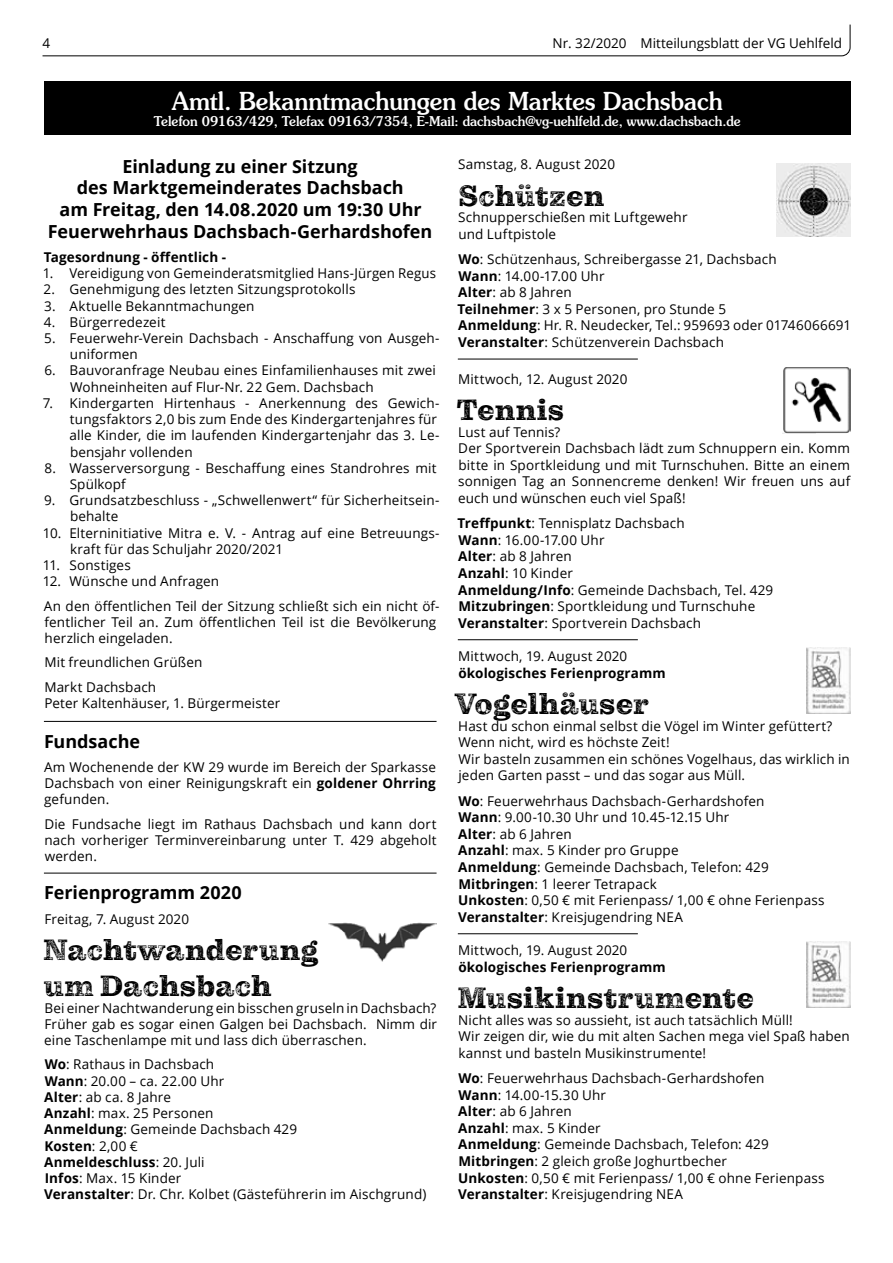
<style>
.page{position:relative;width:893px;height:1263px;background:#fff}
.page>*{position:absolute;margin:0;border:0;box-sizing:border-box;transform-origin:0 0}
.t1{font:30px/36px "Pulpo Rust 75";letter-spacing:-.005em;color:#000}
.t2{font:500 24.75px "Souvenir";color:#fff;scale:.95 1}
.t3{font:700 18px/21.6px "Open Sans";letter-spacing:-.005em;color:#000;text-align:center}
.t4{font:13.5px/16.6px "Open Sans";letter-spacing:.01em;color:#000}
.t5{font:500 13.5px "Souvenir";color:#fff;scale:.95 1}
.t6{font:700 13.5px "Open Sans";letter-spacing:.01em;color:#000}
.s1{font-weight:700}
</style>
<div class="page">
<svg style="left:42px;top:24px;width:809px;height:33px"></svg>
<div style="left:44px;top:81px;width:807px;height:53px;background:#000"></div>
<hr style="left:44px;top:721px;width:393px;height:1px;background:#000">
<hr style="left:44px;top:873px;width:393px;height:1px;background:#000">
<img style="left:328px;top:922px;width:109px;height:40px">
<hr style="left:458px;top:359px;width:180px;height:1px;background:#000">
<hr style="left:458px;top:639px;width:180px;height:1px;background:#000">
<hr style="left:458px;top:933px;width:180px;height:1px;background:#000">
<img style="left:776px;top:163px;width:74px;height:73px">
<img style="left:783px;top:367px;width:67px;height:66px">
<img style="left:806px;top:648px;width:44px;height:65px">
<img style="left:806px;top:942px;width:44px;height:65px">
<p class="t4" style="left:43px;top:34px;width:9px">4</p>
<p class="t4" style="left:552px;top:34px;width:291px">Nr. 32/2020 Mitteilungsblatt der VG Uehlfeld</p>
<h2 class="t2" style="left:172px;top:86px;width:581px">Amtl. Bekanntmachungen des Marktes Dachsbach</h2>
<p class="t5" style="left:154px;top:113px;width:619px">Telefon 09163/429, Telefax 09163/7354, E-Mail: dachsbach@vg-uehlfeld.de, www.dachsbach.de</p>
<h3 class="t3" style="left:48px;top:155px;width:386px">Einladung zu einer Sitzung<br>des Marktgemeinderates Dachsbach<br>am Freitag, den 14.08.2020 um 19:30 Uhr Feuerwehrhaus Dachsbach-Gerhardshofen</h3>
<p class="t6" style="left:44px;top:247px;width:184px">Tagesordnung - öffentlich -</p>
<p class="t4" style="left:43px;top:265px;width:395px">1. Vereidigung von Gemeinderatsmitglied Hans-Jürgen Regus</p>
<p class="t4" style="left:44px;top:281px;width:313px">2. Genehmigung des letzten Sitzungsprotokolls</p>
<p class="t4" style="left:44px;top:297px;width:212px">3. Aktuelle Bekanntmachungen</p>
<p class="t4" style="left:44px;top:313px;width:123px">4. Bürgerredezeit</p>
<p class="t4" style="left:70px;top:330px;width:371px;line-height:16.2px;text-indent:-26px">5. Feuerwehr-Verein Dachsbach - Anschaffung von Ausgeh&shy;uniformen</p>
<p class="t4" style="left:70px;top:362px;width:367px;line-height:16.2px;text-indent:-26px">6. Bauvoranfrage Neubau eines Einfamilienhauses mit zwei<br>Wohneinheiten auf Flur-Nr. 22 Gem. Dachsbach</p>
<p class="t4" style="left:70px;top:394px;width:371px;line-height:16.2px;text-indent:-27px">7. Kindergarten Hirtenhaus - Anerkennung des Gewich&shy;tungsfaktors 2,0 bis zum Ende des Kindergartenjahres für alle Kinder, die im laufenden Kindergartenjahr das 3. Le&shy;bensjahr vollenden</p>
<p class="t4" style="left:70px;top:459px;width:368px;line-height:16.2px;text-indent:-25px">8. Wasserversorgung - Beschaffung eines Standrohres mit<br>Spülkopf</p>
<p class="t4" style="left:70px;top:492px;width:371px;line-height:16.2px;text-indent:-26px">9. Grundsatzbeschluss - „Schwellenwert“ für Sicherheitsein&shy;behalte</p>
<p class="t4" style="left:70px;top:524px;width:371px;line-height:16.2px;text-indent:-27px">10. Elterninitiative Mitra e. V. - Antrag auf eine Betreuungs&shy;kraft für das Schuljahr 2020/2021</p>
<p class="t4" style="left:43px;top:556px;width:90px">11. Sonstiges</p>
<p class="t4" style="left:43px;top:569px;width:398px;line-height:24.3px">12. Wünsche und Anfragen<br>An den öffentlichen Teil der Sitzung schließt sich ein nicht öf-</p>
<p class="t4" style="left:44px;top:613px;width:393px;line-height:16.2px">fentlicher Teil an. Zum öffentlichen Teil ist die Bevölkerung herzlich eingeladen.</p>
<p class="t4" style="left:44px;top:650px;width:160px;line-height:24.3px">Mit freundlichen Grüßen<br>Markt Dachsbach</p>
<p class="t4" style="left:44px;top:694px;width:237px">Peter Kaltenhäuser, 1. Bürgermeister</p>
<h3 class="t3" style="left:44px;top:730px;width:97px">Fundsache</h3>
<p class="t4" style="left:44px;top:759px;width:393px;line-height:16.2px;text-align:justify">Am Wochenende der KW 29 wurde im Bereich der Sparkasse Dachsbach von einer Reinigungskraft ein <span class="s1">goldener Ohrring </span>gefunden.</p>
<p class="t4" style="left:44px;top:815px;width:394px;line-height:16.2px;text-align:justify">Die Fundsache liegt im Rathaus Dachsbach und kann dort nach vorheriger Terminvereinbarung unter T. 429 abgeholt werden.</p>
<h3 class="t3" style="left:44px;top:881px;width:199px">Ferienprogramm 2020</h3>
<p class="t4" style="left:44px;top:911px;width:146px">Freitag, 7. August 2020</p>
<h1 class="t1" style="left:43px;top:933px;width:277px">Nachtwanderung um Dachsbach</h1>
<p class="t4" style="left:44px;top:999px;width:394px;line-height:16.2px;text-align:justify">Bei einer Nachtwanderung ein bisschen gruseln in Dachsbach?<br>Früher gab es sogar einen Galgen bei Dachsbach. Nimm dir eine Taschenlampe mit und lass dich überraschen.</p>
<p class="t4" style="left:44px;top:1056px;width:384px;line-height:16.2px"><span class="s1">Wo</span>: Rathaus in Dachsbach<br><span class="s1">Wann</span>: 20.00 – ca. 22.00 Uhr<br><span class="s1">Alter</span>: ab ca. 8 Jahre<br><span class="s1">Anzahl</span>: max. 25 Personen<br><span class="s1">Anmeldung</span>: Gemeinde Dachsbach 429<br><span class="s1">Kosten</span>: 2,00 €<br><span class="s1">Anmeldeschluss</span>: 20. Juli<br><span class="s1">Infos</span>: Max. 15 Kinder<br><span class="s1">Veranstalter</span>: Dr. Chr. Kolbet (Gästeführerin im Aischgrund)</p>
<p class="t4" style="left:458px;top:156px;width:158px">Samstag, 8. August 2020</p>
<h1 class="t1" style="left:458px;top:178px;width:147px">Schützen</h1>
<p class="t4" style="left:458px;top:209px;width:231px">Schnupperschießen mit Luftgewehr und Luftpistole</p>
<p class="t4" style="left:458px;top:250px;width:395px"><span class="s1">Wo</span>: Schützenhaus, Schreibergasse 21, Dachsbach<br><span class="s1">Wann</span>: 14.00-17.00 Uhr<br><span class="s1">Alter</span>: ab 8 Jahren<br><span class="s1">Teilnehmer</span>: 3 x 5 Personen, pro Stunde 5<br><span class="s1">Anmeldung</span>: Hr. R. Neudecker, Tel.: 959693 oder 01746066691<br><span class="s1">Veranstalter</span>: Schützenverein Dachsbach</p>
<p class="t4" style="left:458px;top:370px;width:171px">Mittwoch, 12. August 2020</p>
<h1 class="t1" style="left:457px;top:392px;width:109px">Tennis</h1>
<p class="t4" style="left:458px;top:423px;width:394px">Lust auf Tennis?<br>Der Sportverein Dachsbach lädt zum Schnuppern ein. Komm bitte in Sportkleidung und mit Turnschuhen. Bitte an einem sonnigen Tag an Sonnencreme denken! Wir freuen uns auf euch und wünschen euch viel Spaß!</p>
<p class="t4" style="left:458px;top:514px;width:317px"><span class="s1">Treffpunkt</span>: Tennisplatz Dachsbach<br><span class="s1">Wann</span>: 16.00-17.00 Uhr<br><span class="s1">Alter</span>: ab 8 Jahren<br><span class="s1">Anzahl</span>: 10 Kinder<br><span class="s1">Anmeldung/Info</span>: Gemeinde Dachsbach, Tel. 429<br><span class="s1">Mitzubringen</span>: Sportkleidung und Turnschuhe<br><span class="s1">Veranstalter</span>: Sportverein Dachsbach</p>
<p class="t4" style="left:458px;top:647px;width:170px">Mittwoch, 19. August 2020</p>
<p class="t6" style="left:458px;top:663px;width:209px">ökologisches Ferienprogramm</p>
<h1 class="t1" style="left:455px;top:686px;width:196px">Vogelhäuser</h1>
<p class="t4" style="left:458px;top:717px;width:393px">Hast du schon einmal selbst die Vögel im Winter gefüttert?<br>Wenn nicht, wird es höchste Zeit!<br>Wir basteln zusammen ein schönes Vogelhaus, das wirklich in jeden Garten passt – und das sogar aus Müll.</p>
<p class="t4" style="left:458px;top:792px;width:368px"><span class="s1">Wo</span>: Feuerwehrhaus Dachsbach-Gerhardshofen<br><span class="s1">Wann</span>: 9.00-10.30 Uhr und 10.45-12.15 Uhr<br><span class="s1">Alter</span>: ab 6 Jahren<br><span class="s1">Anzahl</span>: max. 5 Kinder pro Gruppe<br><span class="s1">Anmeldung</span>: Gemeinde Dachsbach, Telefon: 429<br><span class="s1">Mitbringen</span>: 1 leerer Tetrapack<br><span class="s1">Unkosten</span>: 0,50 € mit Ferienpass/ 1,00 € ohne Ferienpass <span class="s1">Veranstalter</span>: Kreisjugendring NEA</p>
<p class="t4" style="left:458px;top:941px;width:170px">Mittwoch, 19. August 2020</p>
<p class="t6" style="left:458px;top:957px;width:209px">ökologisches Ferienprogramm</p>
<h1 class="t1" style="left:458px;top:980px;width:298px">Musikinstrumente</h1>
<p class="t4" style="left:458px;top:1011px;width:393px">Nicht alles was so aussieht, ist auch tatsächlich Müll!<br>Wir zeigen dir, wie du mit alten Sachen mega viel Spaß haben kannst und basteln Musikinstrumente!</p>
<p class="t4" style="left:458px;top:1069px;width:368px"><span class="s1">Wo</span>: Feuerwehrhaus Dachsbach-Gerhardshofen<br><span class="s1">Wann</span>: 14.00-15.30 Uhr<br><span class="s1">Alter</span>: ab 6 Jahren<br><span class="s1">Anzahl</span>: max. 5 Kinder<br><span class="s1">Anmeldung</span>: Gemeinde Dachsbach, Telefon: 429<br><span class="s1">Mitbringen</span>: 2 gleich große Joghurtbecher<br><span class="s1">Unkosten</span>: 0,50 € mit Ferienpass/ 1,00 € ohne Ferienpass <span class="s1">Veranstalter</span>: Kreisjugendring NEA</p>
</div>
